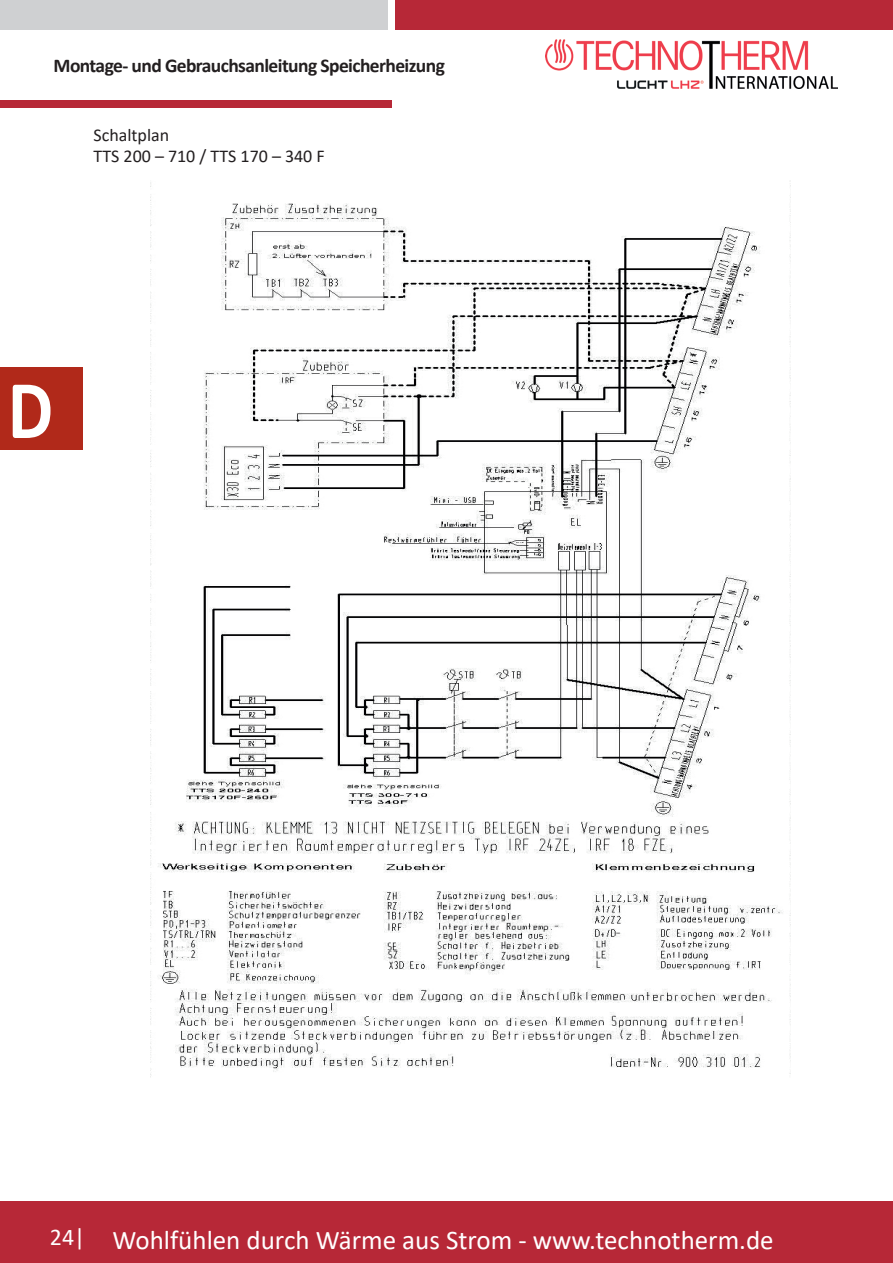
<style>
.page{position:relative;width:893px;height:1263px;background:#fff}
.page>*{position:absolute;margin:0;border:0;box-sizing:border-box;transform-origin:0 0}
.t1{font:700 84.3px "Calibri";color:#fff;scale:.85 1}
.t2{font:27px "Calibri";color:#fff}
.t3{font:24px "Calibri";color:#fff}
.t4{font:700 19.5px "Calibri";letter-spacing:-.03em;color:#231f20}
.t5{font:18px/21px "Calibri";color:#231f20}
</style>
<div class="page">
<img style="left:545px;top:40px;width:293px;height:48px">
<div style="left:0;top:1201px;width:873px;height:62px;background:#b72837"></div>
<div style="left:396px;top:0;width:497px;height:30px;background:#b72837"></div>
<div style="left:0;top:0;width:387px;height:30px;background:#cfd0d2"></div>
<svg style="left:873px;top:1201px;width:20px;height:62px"></svg>
<div style="left:0;top:367px;width:83px;height:83px;background:#b1291a"></div>
<div style="left:0;top:100px;width:391px;height:8px;background:#b72837"></div>
<img style="left:151px;top:180px;width:640px;height:894px">
<p class="t4" style="left:54px;top:52px;width:393px">Montage- und Gebrauchsanleitung Speicherheizung</p>
<p class="t5" style="left:94px;top:124px;width:233px">Schaltplan<br>TTS 200 – 710 / TTS 170 – 340 F</p>
<h1 class="t1" style="left:8px;top:350px;width:55px">D</h1>
<p class="t3" style="left:50px;top:1220px;width:37px">24|</p>
<p class="t2" style="left:113px;top:1221px;width:663px">Wohlfühlen durch Wärme aus Strom - www.technotherm.de</p>
</div>
